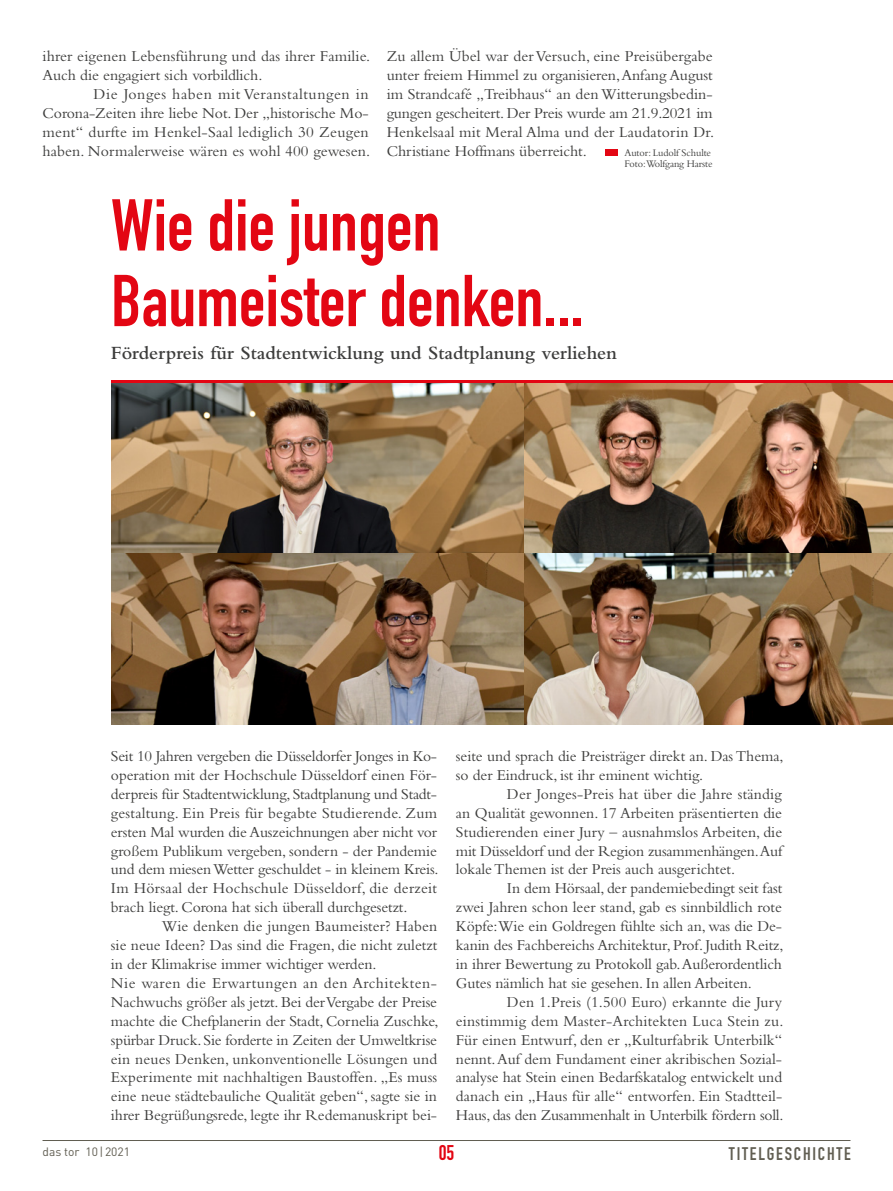
<style>
.page{position:relative;width:893px;height:1191px;background:#fff}
.page>*{position:absolute;margin:0;border:0;box-sizing:border-box;transform-origin:0 0}
.t1{font:700 72px/75.6px "DIN Condensed";color:#e30613}
.t2{font:700 21px "DIN Condensed";color:#e30613}
.t3{font:600 19.5px "Bembo";color:#3c3c3b}
.t4{font:700 18px "DIN Condensed";letter-spacing:.1em;color:#615e52}
.t5{font:15.75px/18.9px "Bembo";letter-spacing:-.005em;color:#3c3c3b;text-align:justify}
.t6{font:12px "DIN";color:#615e52}
.t7{font:10.5px/10.8px "Bembo";letter-spacing:-.01em;color:#3c3c3b}
</style>
<div class="page">
<hr style="left:43px;top:1140px;width:807px;height:1px;background:#615e52">
<div style="left:605px;top:149px;width:13px;height:6px;background:#e30613"></div>
<img style="left:112px;top:382px;width:781px;height:342px">
<hr style="left:112px;top:380px;width:781px;height:2px;background:#e30613">
<p class="t5" style="left:43px;top:47px;width:329px">ihrer eigenen Lebensführung und das ihrer Familie.<br>Auch die engagiert sich vorbildlich.</p>
<p class="t5" style="left:43px;top:85px;width:329px;text-indent:51px">Die Jonges haben mit Veranstaltungen in Corona-Zeiten ihre liebe Not. Der „historische Mo&shy;ment“ durfte im Henkel-Saal lediglich 30 Zeugen haben. Normalerweise wären es wohl 400 gewesen.</p>
<p class="t5" style="left:387px;top:47px;width:329px">Zu allem Übel war der Versuch, eine Preisübergabe unter freiem Himmel zu organisieren, Anfang August im Strandcafé „Treibhaus“ an den Witterungsbedin&shy;gungen gescheitert. Der Preis wurde am 21.9.2021 im Henkelsaal mit Meral Alma und der Laudatorin Dr.<br>Christiane Hoffmans überreicht.</p>
<p class="t7" style="left:624px;top:147px;width:90px">Autor: Ludolf Schulte<br>Foto:Wolfgang Harste</p>
<h1 class="t1" style="left:111px;top:187px;width:474px">Wie die jungen<br>Baumeister denken...</h1>
<p class="t3" style="left:111px;top:342px;width:508px">Förderpreis für Stadtentwicklung und Stadtplanung verliehen</p>
<p class="t5" style="left:111px;top:746px;width:329px">Seit 10 Jahren vergeben die Düsseldorfer Jonges in Ko&shy;operation mit der Hochschule Düsseldorf einen För&shy;derpreis für Stadtentwicklung, Stadtplanung und Stadt&shy;gestaltung. Ein Preis für begabte Studierende. Zum ersten Mal wurden die Auszeichnungen aber nicht vor großem Publikum vergeben, sondern - der Pandemie und dem miesen Wetter geschuldet - in kleinem Kreis.<br>Im Hörsaal der Hochschule Düsseldorf, die derzeit brach liegt. Corona hat sich überall durchgesetzt.</p>
<p class="t5" style="left:111px;top:916px;width:329px;text-align:left;text-indent:51px">Wie denken die jungen Baumeister? Haben sie neue Ideen? Das sind die Fragen, die nicht zuletzt in der Klimakrise immer wichtiger werden.<br>Nie waren die Erwartungen an den Architekten-Nachwuchs größer als jetzt. Bei der Vergabe der Preise machte die Chefplanerin der Stadt, Cornelia Zuschke, spürbar Druck. Sie forderte in Zeiten der Umweltkrise ein neues Denken, unkonventionelle Lösungen und Experimente mit nachhaltigen Baustoffen. „Es muss eine neue städtebauliche Qualität geben“, sagte sie in ihrer Begrüßungsrede, legte ihr Redemanuskript bei-</p>
<p class="t5" style="left:456px;top:746px;width:329px">seite und sprach die Preisträger direkt an. Das Thema, so der Eindruck, ist ihr eminent wichtig.</p>
<p class="t5" style="left:456px;top:784px;width:328px;text-indent:51px">Der Jonges-Preis hat über die Jahre ständig an Qualität gewonnen. 17 Arbeiten präsentierten die Studierenden einer Jury – ausnahmslos Arbeiten, die mit Düsseldorf und der Region zusammenhängen. Auf lokale Themen ist der Preis auch ausgerichtet.</p>
<p class="t5" style="left:456px;top:878px;width:329px;text-indent:51px">In dem Hörsaal, der pandemiebedingt seit fast zwei Jahren schon leer stand, gab es sinnbildlich rote Köpfe:Wie ein Goldregen fühlte sich an, was die De&shy;kanin des Fachbereichs Architektur, Prof. Judith Reitz, in ihrer Bewertung zu Protokoll gab. Außerordentlich Gutes nämlich hat sie gesehen. In allen Arbeiten.</p>
<p class="t5" style="left:456px;top:992px;width:329px;text-indent:51px">Den 1.Preis (1.500 Euro) erkannte die Jury einstimmig dem Master-Architekten Luca Stein zu.<br>Für einen Entwurf, den er „Kulturfabrik Unterbilk“ nennt. Auf dem Fundament einer akribischen Sozial&shy;analyse hat Stein einen Bedarfskatalog entwickelt und danach ein „Haus für alle“ entworfen. Ein Stadtteil-Haus, das den Zusammenhalt in Unterbilk fördern soll.</p>
<h2 class="t2" style="left:439px;top:1139px;width:17px">05</h2>
<p class="t6" style="left:43px;top:1143px;width:89px">das tor 10|2021</p>
<p class="t4" style="left:729px;top:1141px;width:124px">TITELGESCHICHTE</p>
</div>
